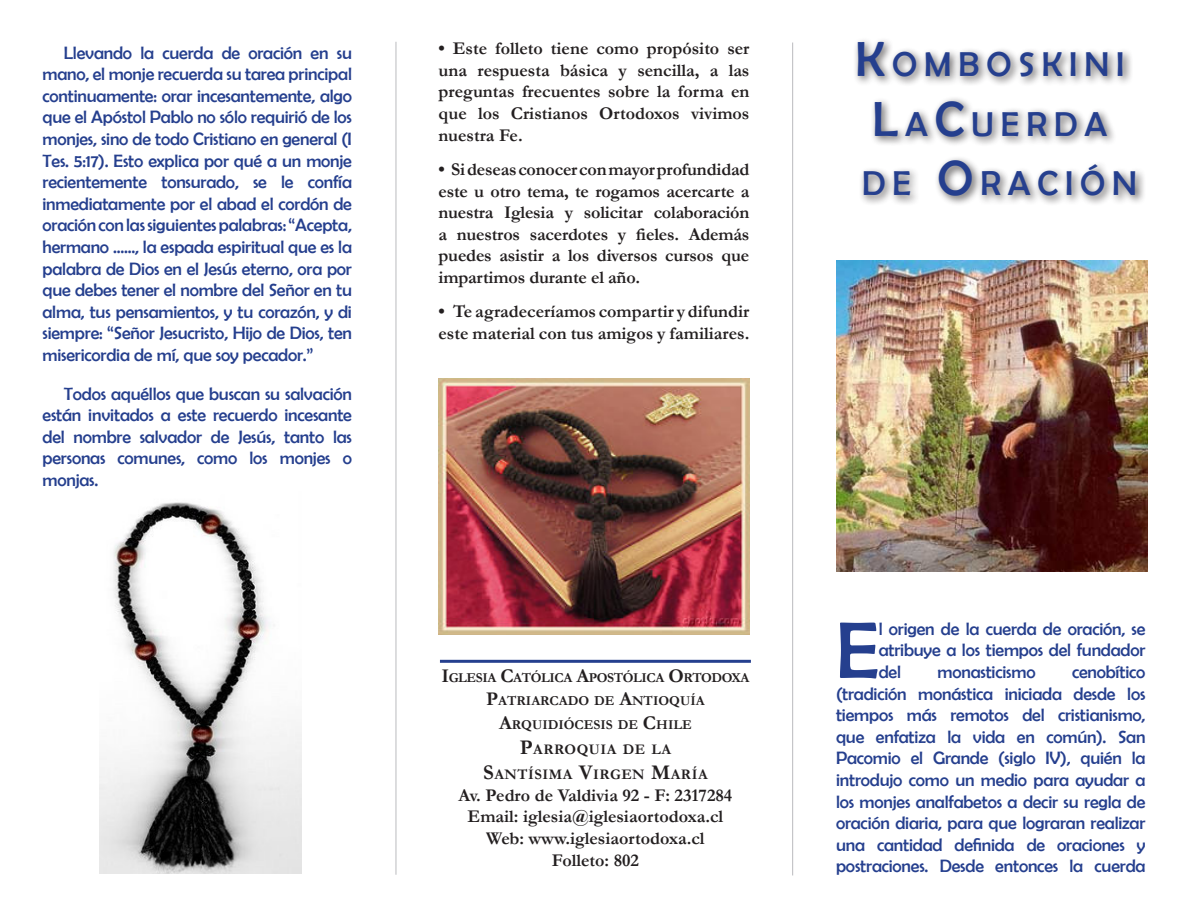
<style>
.page{position:relative;width:1188px;height:918px;background:#fff}
.page>*{position:absolute;margin:0;border:0;box-sizing:border-box;transform-origin:0 0}
.t1{font:80.85px "Berlin Sans FB";color:#253f8e}
.t2{font:34.65px "Berlin Sans FB";letter-spacing:.2em;color:#253f8e}
.t3{font:18px/21.6px "Berlin Sans FB";letter-spacing:-.01em;color:#253f8e;text-align:justify}
.t4{font:700 18px/21.6px "Garamond";color:#231f20;text-align:justify}
.t5{font:700 14.7px "Garamond";letter-spacing:.035em;color:#231f20}
.t6{font:700 13.65px "Garamond";letter-spacing:-.01em;color:#231f20}
.t7{font:700 13.65px "Garamond";letter-spacing:-.03em;color:#231f20}
.s1{font-size:49.5px}
.s2{font-size:19.5px}
.s3{font-size:21px}
</style>
<div class="page">
<hr style="left:396px;top:42px;width:1px;height:833px;background:#babbbe">
<hr style="left:792px;top:43px;width:1px;height:832px;background:#babbbe">
<div style="left:853px;top:37px;width:293px;height:169px;background:#231f20;opacity:.75"></div>
<img style="left:100px;top:502px;width:202px;height:372px">
<img style="left:836px;top:260px;width:311px;height:311px">
<img style="left:438px;top:378px;width:311px;height:256px">
<hr style="left:440px;top:660px;width:311px;height:3px;background:#253f8e">
<p class="t3" style="left:43px;top:42px;width:311px;text-indent:21px">Llevando la cuerda de oración en su mano, el monje recuerda su tarea principal continuamente: orar incesantemente, algo que el Apóstol Pablo no sólo requirió de los monjes, sino de todo Cristiano en general (I Tes. 5:17). Esto explica por qué a un monje recientemente tonsurado, se le confía inmediatamente por el abad el cordón de oración con las siguientes palabras: “Acepta, hermano ......, la espada espiritual que es la palabra de Dios en el Jesús eterno, ora por que debes tener el nombre del Señor en tu alma, tus pensamientos, y tu corazón, y di siempre: “Señor Jesucristo, Hijo de Dios, ten misericordia de mí, que soy pecador.”</p>
<p class="t3" style="left:43px;top:383px;width:311px;text-indent:21px">Todos aquéllos que buscan su salvación están invitados a este recuerdo incesante del nombre salvador de Jesús, tanto las personas comunes, como los monjes o monjas.</p>
<p class="t4" style="left:439px;top:38px;width:312px">• Este folleto tiene como propósito ser una respuesta básica y sencilla, a las preguntas frecuentes sobre la forma en que los Cristianos Ortodoxos vivimos nuestra Fe.</p>
<p class="t4" style="left:439px;top:159px;width:312px">• Si deseas conocer con mayor profundidad este u otro tema, te rogamos acercarte a nuestra Iglesia y solicitar colaboración a nuestros sacerdotes y fieles. Además puedes asistir a los diversos cursos que impartimos durante el año.</p>
<p class="t4" style="left:439px;top:301px;width:312px">• Te agradeceríamos compartir y difundir este material con tus amigos y familiares.</p>
<p class="t2" style="left:856px;top:45px;width:270px"><span class="s1">K</span>OMBOSKINI</p>
<p class="t2" style="left:873px;top:105px;width:236px"><span class="s1">L</span>A<span class="s1">C</span>UERDA</p>
<p class="t2" style="left:862px;top:164px;width:277px">DE <span class="s1">O</span>RACIÓN</p>
<p class="t7" style="left:441px;top:668px;width:310px"><span class="s2">I</span>GLESIA <span class="s2">C</span>ATÓLICA <span class="s2">A</span>POSTÓLICA <span class="s2">O</span>RTODOXA</p>
<p class="t6" style="left:486px;top:692px;width:220px"><span class="s2">P</span>ATRIARCADO DE <span class="s2">A</span>NTIOQUÍA</p>
<p class="t6" style="left:499px;top:715px;width:194px"><span class="s2">A</span>RQUIDIÓCESIS DE <span class="s2">C</span>HILE</p>
<p class="t5" style="left:520px;top:739px;width:153px"><span class="s3">P</span>ARROQUIA DE LA</p>
<p class="t5" style="left:483px;top:765px;width:226px"><span class="s3">S</span>ANTÍSIMA <span class="s3">V</span>IRGEN <span class="s3">M</span>ARÍA</p>
<p class="t4" style="left:458px;top:784px;width:275px">Av. Pedro de Valdivia 92 - F: 2317284</p>
<p class="t4" style="left:468px;top:806px;width:257px">Email: iglesia@iglesiaortodoxa.cl</p>
<p class="t4" style="left:486px;top:828px;width:220px">Web: www.iglesiaortodoxa.cl</p>
<p class="t4" style="left:552px;top:849px;width:89px">Folleto: 802</p>
<p class="t1" style="left:836px;top:606px;width:45px">E</p>
<p class="t3" style="left:879px;top:618px;width:268px">l origen de la cuerda de oración, se atribuye a los tiempos del fundador del</p>
<p class="t3" style="left:836px;top:661px;width:311px;text-indent:236px">cenobítico (tradición monástica iniciada desde los tiempos más remotos del cristianismo, que enfatiza la vida en común). San Pacomio el Grande (siglo IV), quién la introdujo como un medio para ayudar a los monjes analfabetos a decir su regla de oración diaria, para que lograran realizar una cantidad definida de oraciones y postraciones. Desde entonces la cuerda</p>
<p class="t3" style="left:938px;top:661px;width:100px">monasticismo</p>
</div>
